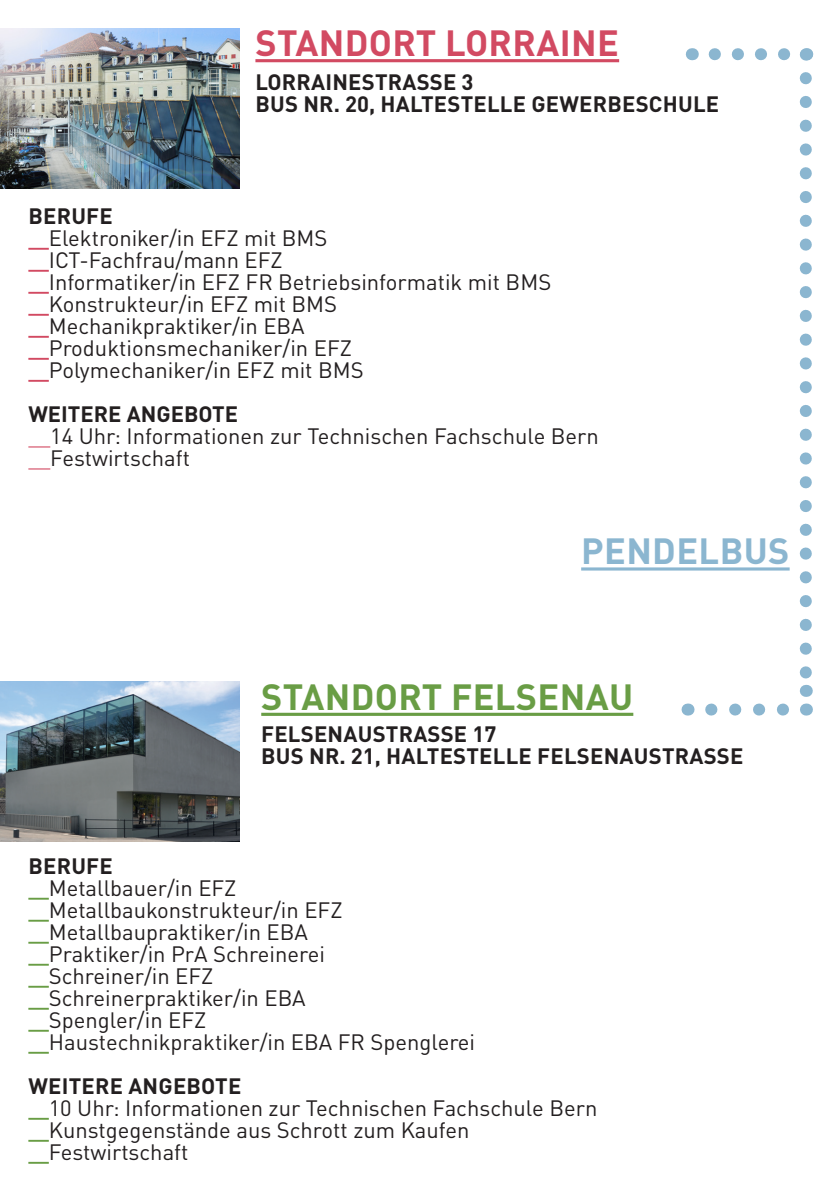
<style>
.page{position:relative;width:840px;height:1191px;background:#fff}
.page>*{position:absolute;margin:0;border:0;box-sizing:border-box;transform-origin:0 0}
.t1{font:700 36px "DINOT";letter-spacing:.01em;color:#d24a62}
.t2{font:700 36px "DINOT";letter-spacing:.01em;color:#699d45}
.t3{font:700 36px "DINOT";letter-spacing:.01em;color:#8bb6d0}
.t4{font:22px "DINOT";color:#231f20}
.t5{font:700 22px "DINOT";letter-spacing:.01em;color:#231f20}
</style>
<div class="page">
<hr style="left:255px;top:59px;width:363px;height:3px;background:#d24a62">
<svg style="left:261px;top:712px;width:372px;height:4px"></svg>
<hr style="left:28px;top:248px;width:21px;height:2px;background:#d24a62">
<hr style="left:28px;top:270px;width:21px;height:2px;background:#d24a62">
<hr style="left:28px;top:292px;width:21px;height:2px;background:#d24a62">
<hr style="left:28px;top:314px;width:21px;height:2px;background:#d24a62">
<hr style="left:28px;top:336px;width:21px;height:2px;background:#d24a62">
<hr style="left:28px;top:358px;width:21px;height:2px;background:#d24a62">
<hr style="left:28px;top:380px;width:21px;height:2px;background:#d24a62">
<svg style="left:28px;top:446px;width:22px;height:1px"></svg>
<svg style="left:28px;top:468px;width:22px;height:1px"></svg>
<hr style="left:28px;top:897px;width:21px;height:2px;background:#699d45">
<hr style="left:28px;top:919px;width:21px;height:2px;background:#699d45">
<hr style="left:28px;top:941px;width:21px;height:2px;background:#699d45">
<hr style="left:28px;top:963px;width:21px;height:2px;background:#699d45">
<hr style="left:28px;top:985px;width:21px;height:2px;background:#699d45">
<hr style="left:28px;top:1007px;width:21px;height:2px;background:#699d45">
<hr style="left:28px;top:1029px;width:21px;height:2px;background:#699d45">
<hr style="left:28px;top:1051px;width:21px;height:2px;background:#699d45">
<hr style="left:28px;top:1117px;width:21px;height:2px;background:#699d45">
<hr style="left:28px;top:1139px;width:21px;height:2px;background:#699d45">
<hr style="left:28px;top:1161px;width:21px;height:2px;background:#699d45">
<img style="left:0;top:28px;width:239px;height:160px">
<img style="left:0;top:682px;width:239px;height:159px">
<hr style="left:581px;top:567px;width:208px;height:3px;background:#8bb6d0">
<svg style="left:714px;top:48px;width:77px;height:12px"></svg>
<svg style="left:691px;top:48px;width:1px;height:12px"></svg>
<svg style="left:710px;top:703px;width:79px;height:12px"></svg>
<svg style="left:687px;top:703px;width:1px;height:12px"></svg>
<svg style="left:805px;top:703px;width:1px;height:12px"></svg>
<svg style="left:799px;top:78px;width:12px;height:601px"></svg>
<svg style="left:805px;top:48px;width:1px;height:13px"></svg>
<svg style="left:805px;top:685px;width:1px;height:12px"></svg>
<p class="t1" style="left:255px;top:19px;width:365px">STANDORT LORRAINE</p>
<p class="t5" style="left:255px;top:67px;width:219px">LORRAINESTRASSE 3</p>
<p class="t5" style="left:255px;top:89px;width:465px">BUS NR. 20, HALTESTELLE GEWERBESCHULE</p>
<p class="t5" style="left:28px;top:201px;width:86px">BERUFE</p>
<p class="t4" style="left:49px;top:224px;width:280px">Elektroniker/in EFZ mit BMS</p>
<p class="t4" style="left:49px;top:246px;width:235px">ICT-Fachfrau/mann EFZ</p>
<p class="t4" style="left:49px;top:268px;width:503px">Informatiker/in EFZ FR Betriebsinformatik mit BMS</p>
<p class="t4" style="left:49px;top:290px;width:290px">Konstrukteur/in EFZ mit BMS</p>
<p class="t4" style="left:49px;top:312px;width:257px">Mechanikpraktiker/in EBA</p>
<p class="t4" style="left:49px;top:334px;width:304px">Produktionsmechaniker/in EFZ</p>
<p class="t4" style="left:49px;top:356px;width:316px">Polymechaniker/in EFZ mit BMS</p>
<p class="t5" style="left:28px;top:399px;width:211px">WEITERE ANGEBOTE</p>
<p class="t4" style="left:50px;top:422px;width:549px">14 Uhr: Informationen zur Technischen Fachschule Bern</p>
<p class="t4" style="left:50px;top:444px;width:141px">Festwirtschaft</p>
<p class="t3" style="left:581px;top:527px;width:210px">PENDELBUS</p>
<p class="t2" style="left:261px;top:673px;width:373px">STANDORT FELSENAU</p>
<p class="t5" style="left:261px;top:720px;width:237px">FELSENAUSTRASSE 17</p>
<p class="t5" style="left:261px;top:742px;width:483px">BUS NR. 21, HALTESTELLE FELSENAUSTRASSE</p>
<p class="t5" style="left:28px;top:851px;width:86px">BERUFE</p>
<p class="t4" style="left:49px;top:874px;width:189px">Metallbauer/in EFZ</p>
<p class="t4" style="left:49px;top:896px;width:295px">Metallbaukonstrukteur/in EFZ</p>
<p class="t4" style="left:49px;top:918px;width:260px">Metallbaupraktiker/in EBA</p>
<p class="t4" style="left:49px;top:940px;width:277px">Praktiker/in PrA Schreinerei</p>
<p class="t4" style="left:49px;top:962px;width:166px">Schreiner/in EFZ</p>
<p class="t4" style="left:49px;top:984px;width:258px">Schreinerpraktiker/in EBA</p>
<p class="t4" style="left:49px;top:1006px;width:159px">Spengler/in EFZ</p>
<p class="t4" style="left:49px;top:1028px;width:427px">Haustechnikpraktiker/in EBA FR Spenglerei</p>
<p class="t5" style="left:28px;top:1071px;width:214px">WEITERE ANGEBOTE</p>
<p class="t4" style="left:49px;top:1094px;width:549px">10 Uhr: Informationen zur Technischen Fachschule Bern</p>
<p class="t4" style="left:49px;top:1116px;width:422px">Kunstgegenstände aus Schrott zum Kaufen</p>
<p class="t4" style="left:49px;top:1138px;width:141px">Festwirtschaft</p>
</div>
